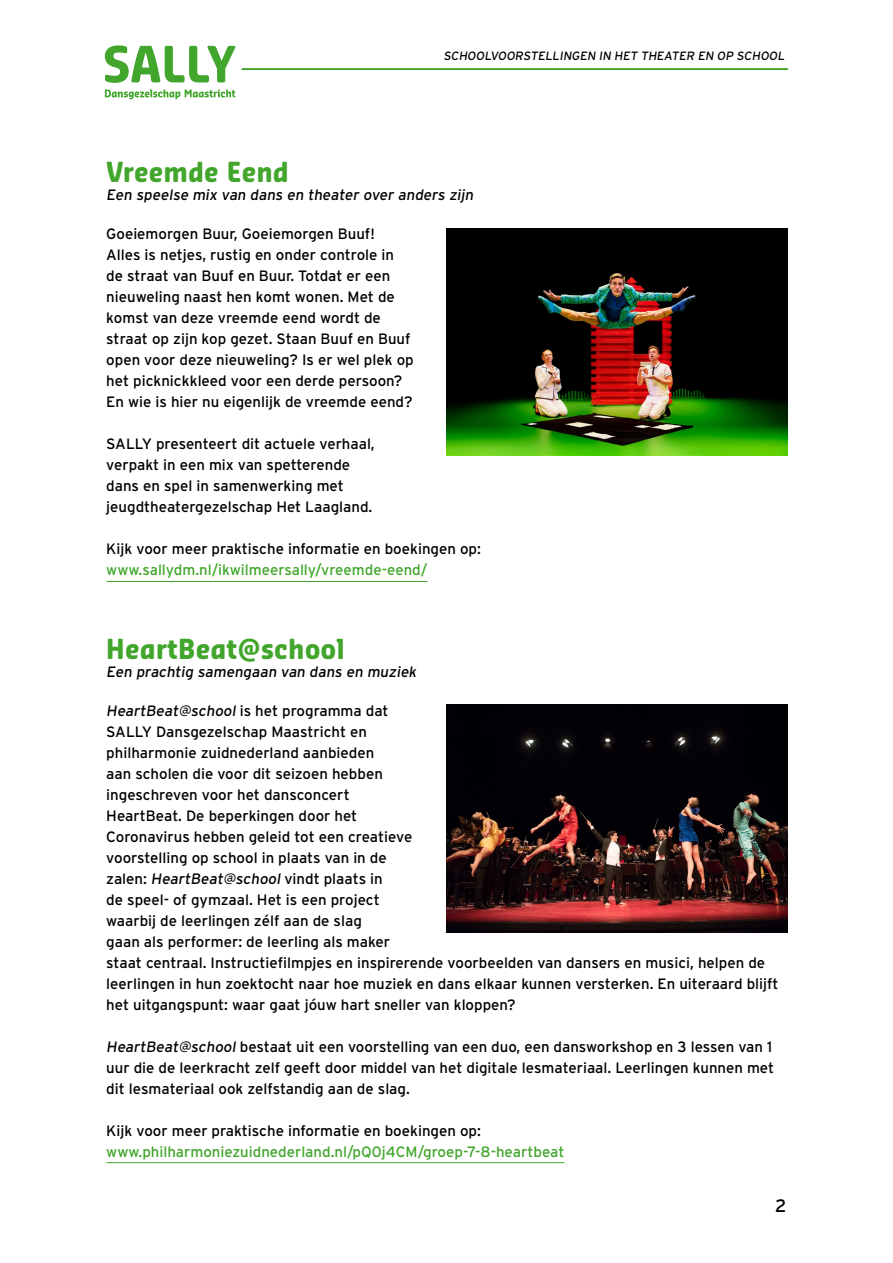
<style>
.page{position:relative;width:893px;height:1263px;background:#fff}
.page>*{position:absolute;margin:0;border:0;box-sizing:border-box;transform-origin:0 0}
.t1{font:700 27px "Sansa Con Soft Pro";letter-spacing:.025em;color:#41a62b}
.t2{font:18px "Interstate";color:#000}
.t3{font:15px/21px "Interstate";color:#000}
.t4{font:15px "Interstate";color:#41a62b}
.t5{font:12px "Interstate";color:#000}
</style>
<div class="page">
<hr style="left:106px;top:1162px;width:459px;height:1px;background:#41a62b">
<img style="left:446px;top:705px;width:341px;height:227px">
<hr style="left:106px;top:581px;width:321px;height:1px;background:#41a62b">
<img style="left:446px;top:229px;width:341px;height:227px">
<hr style="left:242px;top:68px;width:546px;height:2px;background:#41a62b">
<svg style="left:105px;top:45px;width:130px;height:38px"></svg>
<svg style="left:105px;top:90px;width:130px;height:9px"></svg>
<p class="t5" style="left:443px;top:49px;width:344px">SCHOOLVOORSTELLINGEN IN HET THEATER EN OP SCHOOL</p>
<h1 class="t1" style="left:106px;top:155px;width:184px">Vreemde Eend</h1>
<p class="t3" style="left:106px;top:185px;width:371px">Een speelse mix van dans en theater over anders zijn</p>
<p class="t3" style="left:106px;top:224px;width:309px">Goeiemorgen Buur, Goeiemorgen Buuf!<br>Alles is netjes, rustig en onder controle in de straat van Buuf en Buur. Totdat er een nieuweling naast hen komt wonen. Met de komst van deze vreemde eend wordt de straat op zijn kop gezet. Staan Buuf en Buuf open voor deze nieuweling? Is er wel plek op het picknickkleed voor een derde persoon?<br>En wie is hier nu eigenlijk de vreemde eend?</p>
<p class="t3" style="left:106px;top:434px;width:270px">SALLY presenteert dit actuele verhaal, verpakt in een mix van spetterende dans en spel in samenwerking met jeugdtheatergezelschap Het Laagland.</p>
<p class="t3" style="left:106px;top:539px;width:376px">Kijk voor meer praktische informatie en boekingen op:</p>
<p class="t4" style="left:106px;top:562px;width:323px">www.sallydm.nl/ikwilmeersally/vreemde-eend/</p>
<h1 class="t1" style="left:106px;top:631px;width:240px">HeartBeat@school</h1>
<p class="t3" style="left:106px;top:661px;width:314px">Een prachtig samengaan van dans en muziek</p>
<p class="t3" style="left:106px;top:700px;width:674px">HeartBeat@school is het programma dat<br>SALLY Dansgezelschap Maastricht en<br>philharmonie zuidnederland aanbieden<br>aan scholen die voor dit seizoen hebben<br>ingeschreven voor het dansconcert<br>HeartBeat. De beperkingen door het<br>Coronavirus hebben geleid tot een creatieve<br>voorstelling op school in plaats van in de<br>zalen: HeartBeat@school vindt plaats in<br>de speel- of gymzaal. Het is een project<br>waarbij de leerlingen zélf aan de slag<br>gaan als performer: de leerling als maker<br>staat centraal. Instructiefilmpjes en inspirerende voorbeelden van dansers en musici, helpen de leerlingen in hun zoektocht naar hoe muziek en dans elkaar kunnen versterken. En uiteraard blijft het uitgangspunt: waar gaat jóuw hart sneller van kloppen?</p>
<p class="t3" style="left:106px;top:1036px;width:669px">HeartBeat@school bestaat uit een voorstelling van een duo, een dansworkshop en 3 lessen van 1 uur die de leerkracht zelf geeft door middel van het digitale lesmateriaal. Leerlingen kunnen met dit lesmateriaal ook zelfstandig aan de slag.</p>
<p class="t3" style="left:106px;top:1120px;width:376px">Kijk voor meer praktische informatie en boekingen op:</p>
<p class="t4" style="left:106px;top:1143px;width:460px">www.philharmoniezuidnederland.nl/pQ0j4CM/groep-7-8-heartbeat</p>
<p class="t2" style="left:775px;top:1195px;width:13px">2</p>
</div>
